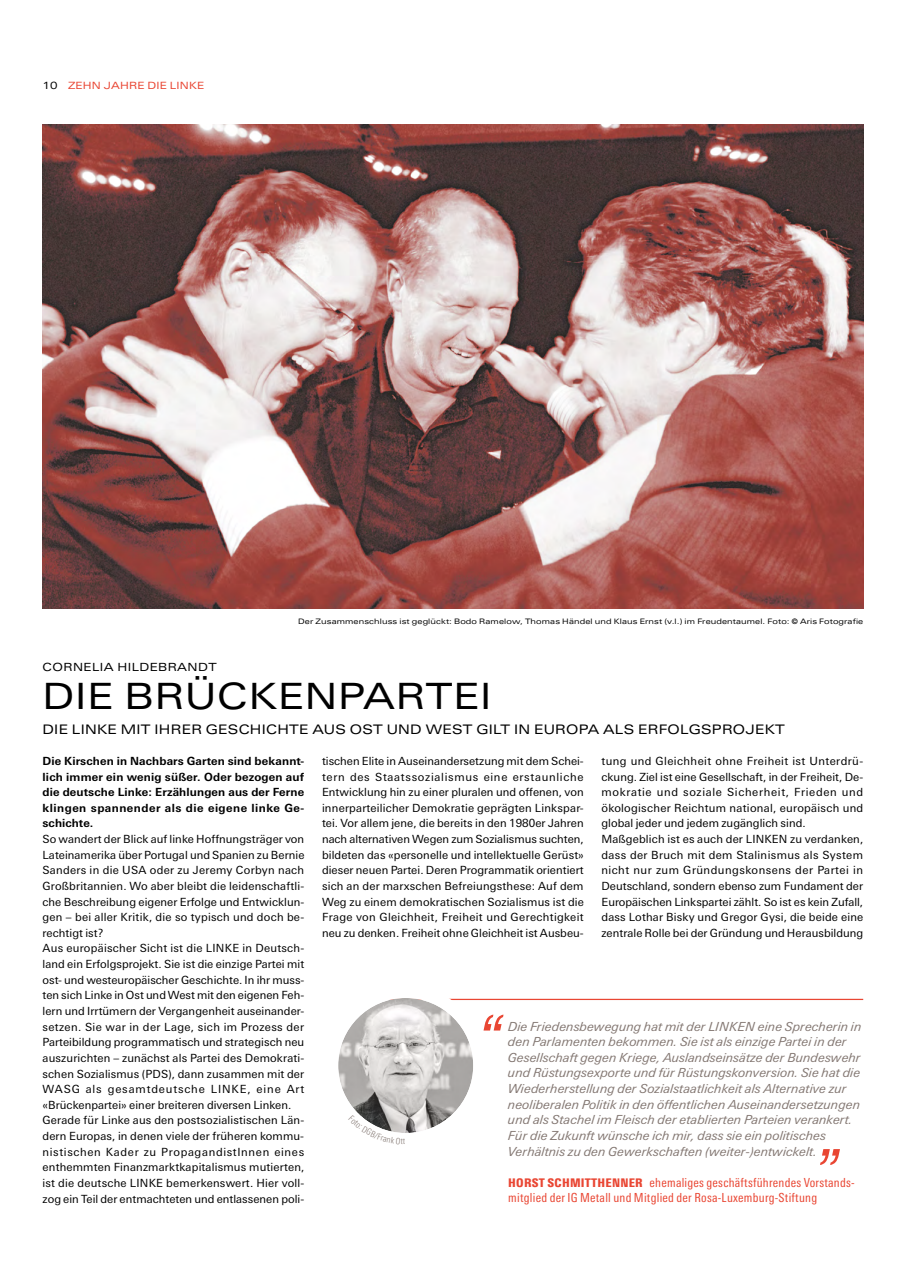
<style>
.page{position:relative;width:904px;height:1276px;background:#fff}
.page>*{position:absolute;margin:0;border:0;box-sizing:border-box;transform-origin:0 0}
.t1{font:36.25px "Linotype Univers Extd";letter-spacing:.025em;color:#000}
.t2{font:13.12px "Linotype Univers Extd";letter-spacing:.02em;color:#000}
.t3{font:italic 12.5px/15.6px "Linotype Univers Basic";letter-spacing:.01em;color:#847873}
.t4{font:condensed 12.5px/15.6px "Linotype Univers";letter-spacing:.02em;color:#e94633}
.t5{font:11.25px/15.6px "Linotype Univers Basic";letter-spacing:.01em;color:#000}
.t6{font:700 11.25px/15.6px "Linotype Univers Basic";letter-spacing:.04em;color:#000;text-align:justify}
.t7{font:11.25px "Linotype Univers Extd";letter-spacing:.04em;color:#000}
.t8{font:10px "Linotype Univers Extd";letter-spacing:.02em;color:#e94633}
.t9{font:7.5px "Linotype Univers Extd";letter-spacing:.015em;color:#000}
.s1{color:#000}
.s2{font-weight:900;font-size:11.88px}
</style>
<div class="page">
<img style="left:43px;top:124px;width:820px;height:484px">
<svg style="left:820px;top:1149px;width:20px;height:16px"></svg>
<hr style="left:379px;top:998px;width:484px;height:2px;background:#e94633">
<svg style="left:483px;top:1014px;width:20px;height:16px"></svg>
<img style="left:338px;top:998px;width:135px;height:135px;border-radius:67px">
<div style="left:326px;top:985px;width:160px;height:160px;border:12px solid #fff;border-radius:50%"></div>
<svg style="left:348px;top:1115px;width:57px;height:29px"></svg>
<p class="t8" style="left:43px;top:79px;width:163px"><span class="s1">10</span> ZEHN JAHRE DIE LINKE</p>
<p class="t9" style="left:298px;top:617px;width:566px">Der Zusammenschluss ist geglückt: Bodo Ramelow, Thomas Händel und Klaus Ernst (v.l.) im Freudentaumel. Foto: © Aris Fotografie</p>
<p class="t7" style="left:43px;top:660px;width:176px">CORNELIA HILDEBRANDT</p>
<h1 class="t1" style="left:43px;top:674px;width:450px">DIE BRÜCKENPARTEI</h1>
<p class="t2" style="left:43px;top:721px;width:744px">DIE LINKE MIT IHRER GESCHICHTE AUS OST UND WEST GILT IN EUROPA ALS ERFOLGSPROJEKT</p>
<p class="t6" style="left:43px;top:753px;width:263px">Die Kirschen in Nachbars Garten sind bekannt&shy;lich immer ein wenig süßer. Oder bezogen auf die deutsche Linke: Erzählungen aus der Ferne klingen spannender als die eigene linke Ge&shy;schichte.</p>
<p class="t5" style="left:43px;top:831px;width:263px">So wandert der Blick auf linke Hoffnungsträger von Lateinamerika über Portugal und Spanien zu Bernie Sanders in die USA oder zu Jeremy Corbyn nach Großbritannien. Wo aber bleibt die leidenschaftli&shy;che Beschreibung eigener Erfolge und Entwicklun&shy;gen – bei aller Kritik, die so typisch und doch be&shy;rechtigt ist?<br>Aus europäischer Sicht ist die LINKE in Deutsch&shy;land ein Erfolgsprojekt. Sie ist die einzige Partei mit ost- und westeuropäischer Geschichte. In ihr muss&shy;ten sich Linke in Ost und West mit den eigenen Feh&shy;lern und Irrtümern der Vergangenheit auseinander&shy;setzen. Sie war in der Lage, sich im Prozess der Parteibildung programmatisch und strategisch neu auszurichten – zunächst als Partei des Demokrati&shy;schen Sozialismus (PDS), dann zusammen mit der WASG als gesamtdeutsche LINKE, eine Art «Brückenpartei» einer breiteren diversen Linken.<br>Gerade für Linke aus den postsozialistischen Län&shy;dern Europas, in denen viele der früheren kommu&shy;nistischen Kader zu PropagandistInnen eines enthemmten Finanzmarktkapitalismus mutierten, ist die deutsche LINKE bemerkenswert. Hier voll&shy;zog ein Teil der entmachteten und entlassenen poli-</p>
<p class="t5" style="left:322px;top:753px;width:263px;text-align:justify">tischen Elite in Auseinandersetzung mit dem Schei&shy;tern des Staatssozialismus eine erstaunliche Entwicklung hin zu einer pluralen und offenen, von innerparteilicher Demokratie geprägten Linkspar&shy;tei. Vor allem jene, die bereits in den 1980er Jahren nach alternativen Wegen zum Sozialismus suchten, bildeten das «personelle und intellektuelle Gerüst» dieser neuen Partei. Deren Programmatik orientiert sich an der marxschen Befreiungsthese: Auf dem Weg zu einem demokratischen Sozialismus ist die Frage von Gleichheit, Freiheit und Gerechtigkeit neu zu denken. Freiheit ohne Gleichheit ist Ausbeu-</p>
<p class="t5" style="left:601px;top:753px;width:263px">tung und Gleichheit ohne Freiheit ist Unterdrü&shy;ckung. Ziel ist eine Gesellschaft, in der Freiheit, De&shy;mokratie und soziale Sicherheit, Frieden und ökologischer Reichtum national, europäisch und global jeder und jedem zugänglich sind.<br>Maßgeblich ist es auch der LINKEN zu verdanken, dass der Bruch mit dem Stalinismus als System nicht nur zum Gründungskonsens der Partei in Deutschland, sondern ebenso zum Fundament der Europäischen Linkspartei zählt. So ist es kein Zufall, dass Lothar Bisky und Gregor Gysi, die beide eine zentrale Rolle bei der Gründung und Herausbildung</p>
<p class="t3" style="left:508px;top:1018px;width:355px">Die Friedensbewegung hat mit der LINKEN eine Sprecherin in den Parlamenten bekommen. Sie ist als einzige Partei in der Gesellschaft gegen Kriege, Auslandseinsätze der Bundeswehr und Rüstungsexporte und für Rüstungskonversion. Sie hat die Wiederherstellung der Sozialstaatlichkeit als Alternative zur neoliberalen Politik in den öffentlichen Auseinandersetzungen und als Stachel im Fleisch der etablierten Parteien verankert.<br>Für die Zukunft wünsche ich mir, dass sie ein politisches Verhältnis zu den Gewerkschaften (weiter-)entwickelt.</p>
<p class="t4" style="left:508px;top:1174px;width:347px"><span class="s2">HORST SCHMITTHENNER</span> ehemaliges geschäftsführendes Vorstands&shy;mitglied der IG Metall und Mitglied der Rosa-Luxemburg-Stiftung</p>
</div>
